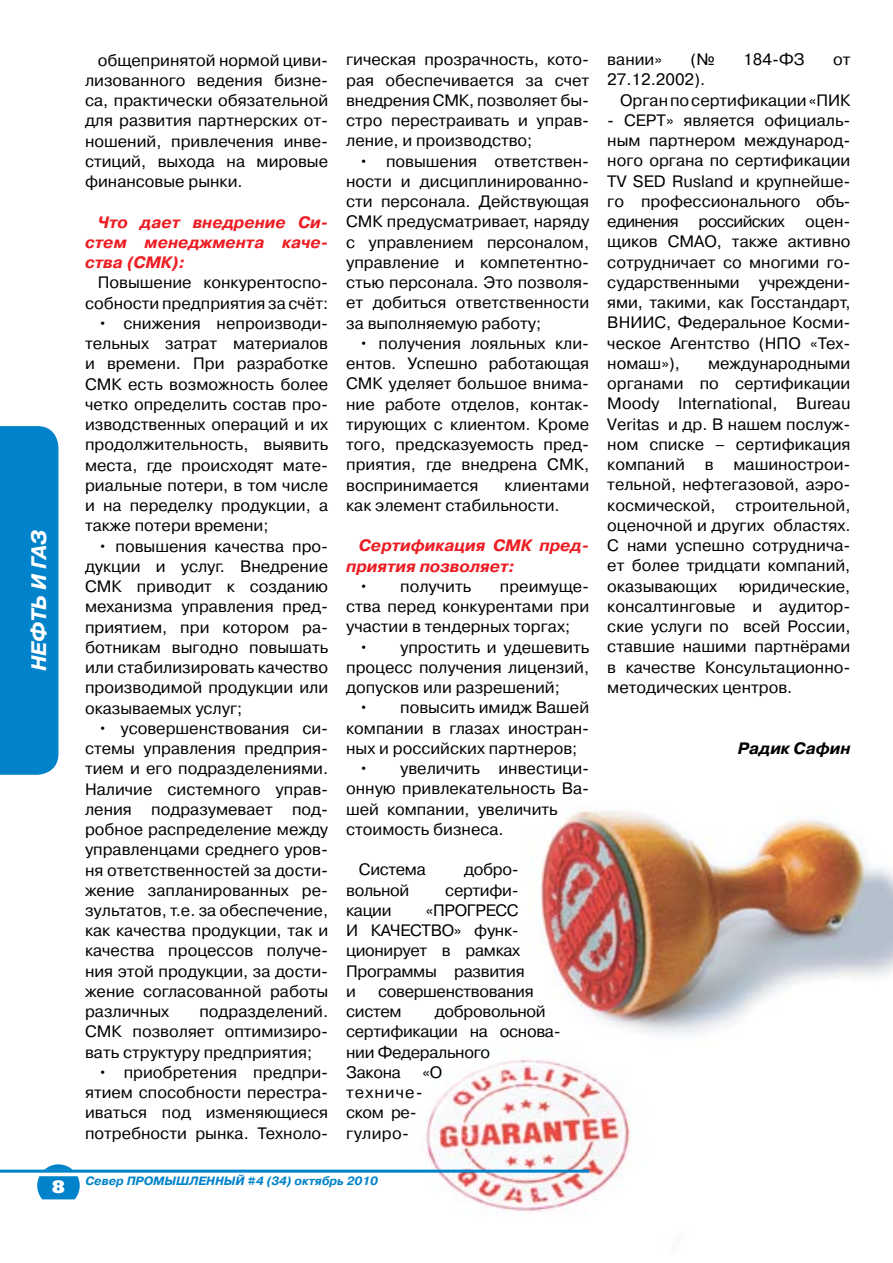
<style>
.page{position:relative;width:893px;height:1263px;background:#fff}
.page>*{position:absolute;margin:0;border:0;box-sizing:border-box;transform-origin:0 0}
.t1{font:italic 700 21px "ez Pragmatica";color:#fff}
.t2{font:900 18px "ez Free Set";color:#fff}
.t3{font:16.5px/20.2px "ez Pragmatica";color:#000;text-align:justify}
.t4{font:16.5px/20.2px "ez Pragmatica";letter-spacing:-.02em;color:#000}
.t5{font:italic 700 16.5px/20.2px "ez Pragmatica";color:#ed1d24;text-align:justify}
.t6{font:16.5px/20.2px "ez Pragmatica";letter-spacing:.02em;color:#000}
.t7{font:italic 700 16.5px "ez Pragmatica";color:#000}
.t8{font:italic 700 12px "ez Pragmatica";color:#0083ca}
</style>
<div class="page">
<img style="left:0;top:687px;width:893px;height:526px">
<div style="left:0;top:426px;width:58px;height:349px;background:#0083ca"></div>
<svg style="left:37px;top:1164px;width:43px;height:35px"></svg>
<hr style="left:0;top:1169px;width:589px;height:3px;background:#0083ca">
<p class="t1" style="left:28px;top:671px;width:143px;rotate:-90deg">НЕФТЬ И ГАЗ</p>
<p class="t3" style="left:85px;top:50px;width:245px;text-indent:13px">общепринятой нормой циви&shy;лизованного ведения бизне&shy;са, практически обязательной для развития партнерских от&shy;ношений, привлечения инве&shy;стиций, выхода на мировые финансовые рынки.</p>
<p class="t5" style="left:85px;top:212px;width:245px;text-indent:13px">Что дает внедрение Си&shy;стем менеджмента каче&shy;ства (СМК):</p>
<p class="t3" style="left:85px;top:273px;width:245px;text-align:right">Повышение конкурентоспо&shy;собности предприятия за счёт:</p>
<p class="t3" style="left:85px;top:313px;width:245px;text-indent:13px">• снижения непроизводи&shy;тельных затрат материалов и времени. При разработке СМК есть возможность более четко определить состав про&shy;изводственных операций и их продолжительность, выявить места, где происходят мате&shy;риальные потери, в том числе и на переделку продукции, а также потери времени;</p>
<p class="t3" style="left:85px;top:536px;width:245px;text-indent:13px">• повышения качества про&shy;дукции и услуг. Внедрение СМК приводит к созданию механизма управления пред&shy;приятием, при котором ра&shy;ботникам выгодно повышать или стабилизировать качество производимой продукции или оказываемых услуг;</p>
<p class="t3" style="left:85px;top:718px;width:245px;text-indent:13px">• усовершенствования си&shy;стемы управления предприя&shy;тием и его подразделениями.<br>Наличие системного управ&shy;ления подразумевает под&shy;робное распределение между управленцами среднего уров&shy;ня ответственностей за дости&shy;жение запланированных ре&shy;зультатов, т.е. за обеспечение, как качества продукции, так и качества процессов получе&shy;ния этой продукции, за дости&shy;жение согласованной работы различных</p>
<p class="t3" style="left:85px;top:1002px;width:245px;text-indent:114px">подразделений.<br>СМК позволяет оптимизиро&shy;вать структуру предприятия;</p>
<p class="t3" style="left:85px;top:1062px;width:245px;text-indent:13px">• приобретения предпри&shy;ятием способности перестра&shy;иваться под изменяющиеся потребности рынка. Техноло-</p>
<p class="t3" style="left:346px;top:50px;width:245px">гическая прозрачность, кото&shy;рая обеспечивается за счет внедрения СМК, позволяет бы&shy;стро перестраивать и управ&shy;ление, и производство;</p>
<p class="t3" style="left:346px;top:151px;width:245px;text-indent:13px">• повышения ответствен&shy;ности и дисциплинированно&shy;сти персонала. Действующая СМК предусматривает, наряду с управлением персоналом, управление и компетентно&shy;стью персонала. Это позволя&shy;ет добиться ответственности за выполняемую работу;</p>
<p class="t3" style="left:346px;top:333px;width:244px;text-indent:13px">• получения лояльных кли&shy;ентов. Успешно работающая СМК уделяет большое внима&shy;ние работе отделов, контак&shy;тирующих с клиентом. Кроме того, предсказуемость пред&shy;приятия, где внедрена СМК, воспринимается</p>
<p class="t3" style="left:346px;top:475px;width:244px;text-indent:158px">клиентами как элемент стабильности.</p>
<p class="t5" style="left:346px;top:536px;width:245px;text-indent:13px">Сертификация СМК пред&shy;приятия позволяет:</p>
<p class="t3" style="left:359px;top:576px;width:114px">• получить</p>
<p class="t3" style="left:346px;top:576px;width:245px;text-indent:154px">преимуще&shy;ства перед конкурентами при участии в тендерных торгах;</p>
<p class="t3" style="left:346px;top:637px;width:245px;text-indent:13px">• упростить и удешевить процесс получения лицензий, допусков или разрешений;</p>
<p class="t3" style="left:346px;top:698px;width:245px;text-indent:13px">• повысить имидж Вашей компании в глазах иностран&shy;ных и российских партнеров;</p>
<p class="t3" style="left:346px;top:758px;width:245px;text-align:left;text-indent:13px">• увеличить инвестици&shy;онную привлекательность Ва&shy;шей компании, увеличить стоимость бизнеса.</p>
<p class="t4" style="left:359px;top:860px;width:68px">Система</p>
<p class="t3" style="left:464px;top:860px;width:56px">добро-</p>
<p class="t4" style="left:346px;top:880px;width:65px">вольной</p>
<p class="t4" style="left:445px;top:880px;width:75px">сертифи-</p>
<p class="t3" style="left:346px;top:900px;width:47px">кации</p>
<p class="t4" style="left:346px;top:900px;width:180px;text-indent:80px">«ПРОГРЕСС<br>И КАЧЕСТВО» функ&shy;ционирует в рамках<br>Программы развития и</p>
<p class="t4" style="left:346px;top:981px;width:189px;text-indent:32px">совершенствования систем</p>
<p class="t4" style="left:346px;top:1001px;width:216px;text-indent:89px">добровольной сертификации на основа&shy;нии Федерального<br>Закона</p>
<p class="t6" style="left:346px;top:1062px;width:97px;text-indent:76px">«О техниче&shy;ском ре&shy;гулиро-</p>
<p class="t2" style="left:52px;top:1176px;width:15px">8</p>
<p class="t8" style="left:85px;top:1174px;width:294px">Север ПРОМЫШЛЕННЫЙ #4 (34) октябрь 2010</p>
<p class="t3" style="left:607px;top:50px;width:56px">вании»</p>
<p class="t3" style="left:690px;top:50px;width:26px">(№</p>
<p class="t3" style="left:743px;top:50px;width:63px">184-ФЗ</p>
<p class="t3" style="left:833px;top:50px;width:19px">от</p>
<p class="t3" style="left:620px;top:70px;width:232px;text-indent:-13px">27.12.2002).<br>Орган по сертификации «ПИК</p>
<p class="t3" style="left:607px;top:110px;width:245px">- СEPT» является официаль&shy;ным партнером международ&shy;ного органа по сертификации TV SED Rusland и крупнейше&shy;го профессионального объ&shy;единения российских оцен&shy;щиков СМАО, также активно сотрудничает со многими го&shy;сударственными учреждени&shy;ями, такими, как Госстандарт, ВНИИС, Федеральное Косми&shy;ческое Агентство (НПО «Тех&shy;номаш»),</p>
<p class="t3" style="left:607px;top:353px;width:245px;text-indent:101px">международными органами по сертификации Moody International, Bureau Veritas и др. В нашем послуж&shy;ном списке – сертификация компаний в машинострои&shy;тельной, нефтегазовой, аэро&shy;космической, строительной, оценочной и других областях.<br>С нами успешно сотруднича&shy;ет более тридцати компаний, оказывающих</p>
<p class="t3" style="left:607px;top:576px;width:245px;text-indent:132px">юридические, консалтинговые и аудитор&shy;ские услуги по всей России, ставшие нашими партнёрами в качестве Консультационно&shy;методических центров.</p>
<p class="t7" style="left:738px;top:739px;width:114px">Радик Сафин</p>
</div>
